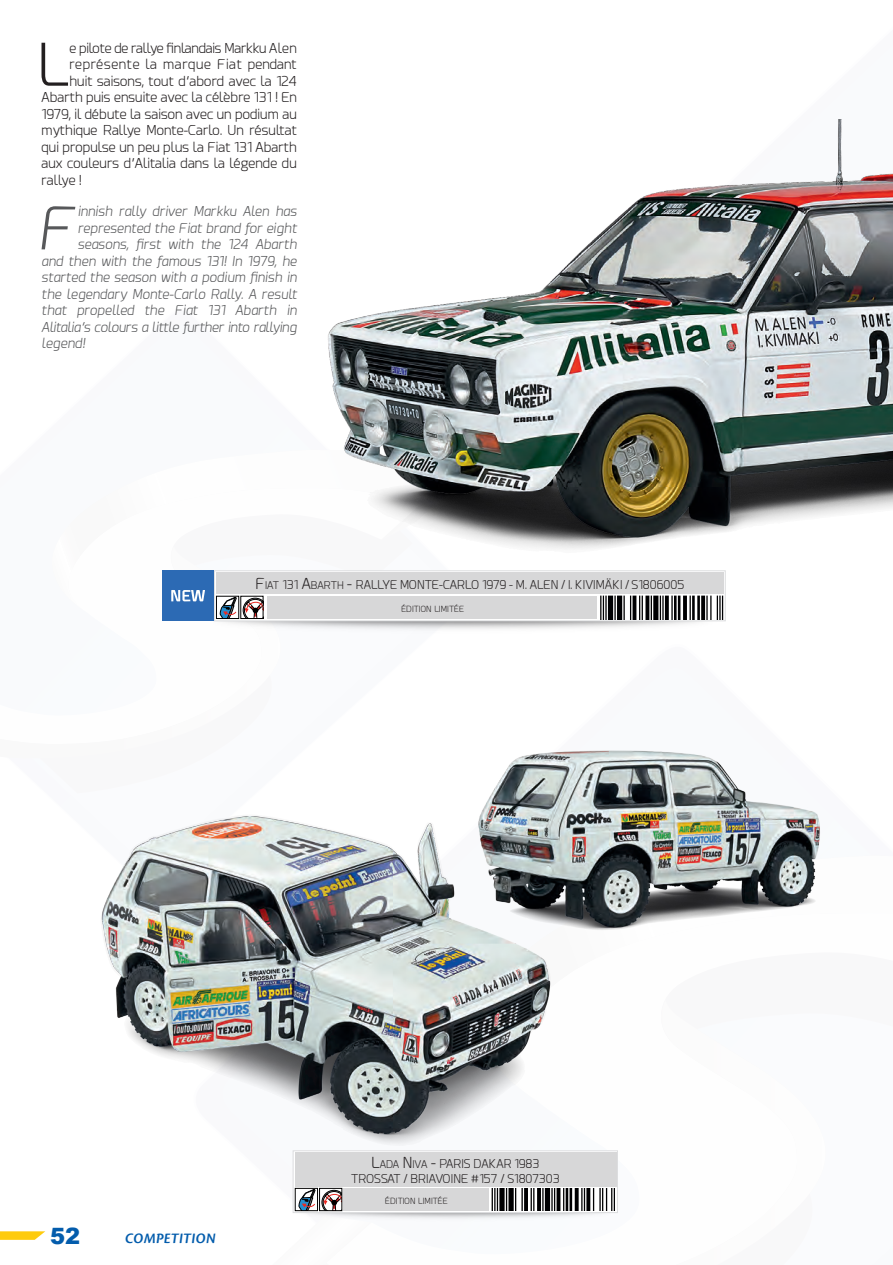
<style>
.page{position:relative;width:893px;height:1265px;background:#fff}
.page>*{position:absolute;margin:0;border:0;box-sizing:border-box;transform-origin:0 0}
.t1{font:300 57.9px "Esphimere";color:#231f20}
.t2{font:italic 300 57.9px "Esphimere";color:#57585a}
.t3{font:900 22.5px "Arial";color:#035cac}
.t4{font:15px "Cronos Pro Semibold Capt It";letter-spacing:.01em;color:#035cac}
.t5{font:italic 300 13.5px "Esphimere";color:#57585a}
.t6{font:300 13.5px "Esphimere";color:#231f20}
.t7{font:italic 300 13.5px "Esphimere";letter-spacing:-.02em;color:#57585a}
.t8{font:300 13.5px "Esphimere";letter-spacing:-.02em;color:#231f20}
.t9{font:300 13.5px "Esphimere";letter-spacing:.04em;color:#231f20}
.t10{font:300 12px/15px "Esphimere";color:#231f20;text-align:center}
.t11{font:300 8.4px "Esphimere";color:#231f20}
.s1{font-size:15px}
.s2{font-size:10.5px}
.s3{font-style:inherit}
</style>
<div class="page">
<img style="left:516px;top:750px;width:304px;height:180px">
<img style="left:101px;top:759px;width:509px;height:387px">
<img style="left:328px;top:119px;width:564px;height:493px">
<div style="left:162px;top:570px;width:52px;height:51px;background:#2c6ab4"></div>
<svg style="left:171px;top:484px;width:554px;height:137px"></svg>
<svg style="left:292px;top:1150px;width:326px;height:69px;background:#cbcbcc"></svg>
<div style="left:295px;top:1187px;width:23px;height:23px;border:1px solid #000"></div>
<svg style="left:0;top:1231px;width:45px;height:8px"></svg>
<h1 class="t1" style="left:37px;top:32px;width:33px">L</h1>
<p class="t8" style="left:69px;top:40px;width:229px">e pilote de rallye finlandais Markku Alen</p>
<p class="t9" style="left:69px;top:57px;width:229px">représente la marque Fiat pendant</p>
<p class="t6" style="left:69px;top:73px;width:229px">huit saisons, tout d’abord avec la 124</p>
<p class="t6" style="left:42px;top:90px;width:257px">Abarth puis ensuite avec la célèbre 131 ! En</p>
<p class="t6" style="left:42px;top:106px;width:257px">1979, il débute la saison avec un podium au</p>
<p class="t6" style="left:42px;top:123px;width:257px">mythique Rallye Monte-Carlo. Un résultat</p>
<p class="t6" style="left:42px;top:139px;width:257px">qui propulse un peu plus la Fiat 131 Abarth</p>
<p class="t6" style="left:42px;top:156px;width:257px">aux couleurs d’Alitalia dans la légende du</p>
<p class="t6" style="left:42px;top:172px;width:42px">rallye !</p>
<h1 class="t2" style="left:37px;top:196px;width:38px">F</h1>
<p class="t5" style="left:78px;top:204px;width:220px">innish rally driver Markku Alen has</p>
<p class="t5" style="left:78px;top:220px;width:220px">represented the Fiat brand for eight</p>
<p class="t5" style="left:78px;top:237px;width:220px">seasons, first with the 124 Abarth</p>
<p class="t5" style="left:41px;top:253px;width:257px">and then with the famous 131! In 1979, he</p>
<p class="t5" style="left:41px;top:270px;width:257px">started the season with a podium finish in</p>
<p class="t5" style="left:41px;top:286px;width:257px">the legendary Monte-Carlo Rally. A result</p>
<p class="t5" style="left:41px;top:303px;width:257px">that propelled the Fiat 131 Abarth in</p>
<p class="t7" style="left:41px;top:319px;width:257px">Alitalia’s colours a little further into rallying</p>
<p class="t5" style="left:41px;top:336px;width:45px">legend!</p>
<p class="t10" style="left:255px;top:577px;width:430px"><span class="s1">F</span> <span class="s2">IAT</span> <span class="s3">131</span> <span class="s1">A</span><span class="s2">BARTH</span> <span class="s1">-</span> RALLYE MONTE-CARLO 1979 - M. ALEN / I. KIVIMÄKI / S1806005</p>
<p class="t11" style="left:401px;top:603px;width:64px">ÉDITION LIMITÉE</p>
<h2 class="t3" style="left:50px;top:1218px;width:32px">52</h2>
<p class="t4" style="left:125px;top:1229px;width:92px">COMPETITION</p>
<p class="t10" style="left:351px;top:1155px;width:210px"><span class="s1">L</span><span class="s2">ADA</span> <span class="s1">N</span> <span class="s2">IVA</span> <span class="s1">-</span> PARIS DAKAR 1983<br>TROSSAT / BRIAVOINE #157 / S1807303</p>
<p class="t11" style="left:385px;top:1195px;width:64px">ÉDITION LIMITÉE</p>
</div>
